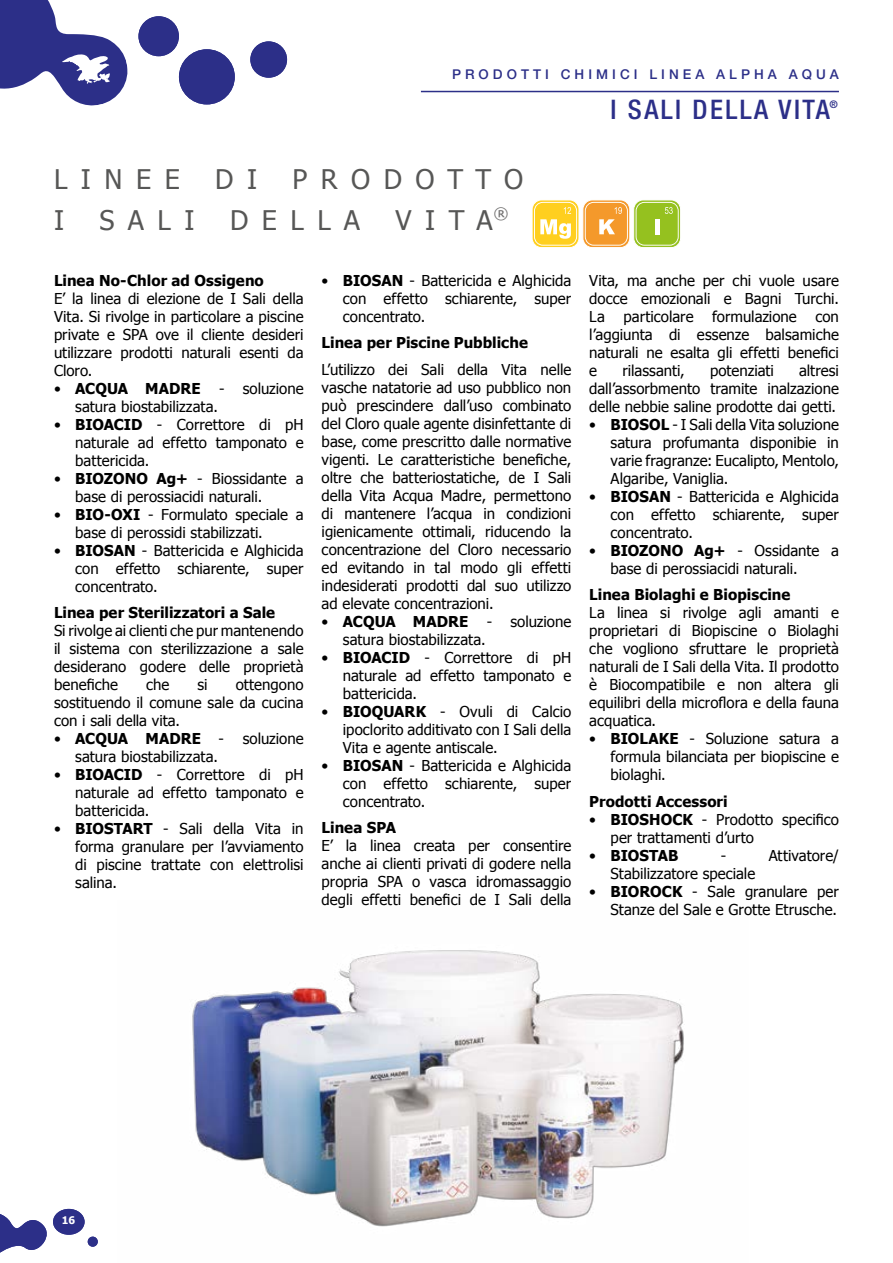
<style>
.page{position:relative;width:893px;height:1263px;background:#fff}
.page>*{position:absolute;margin:0;border:0;box-sizing:border-box;transform-origin:0 0}
.t1{font:27px "Tahoma";letter-spacing:.5em;color:#575756}
.t2{font:500 condensed 27px "Helvetica Neue LT Std";letter-spacing:.09em;color:#2c2f88}
.t3{font:15px/18px "Tahoma";color:#000;text-align:justify}
.t4{font:700 15px "Tahoma";color:#000}
.t5{font:500 13.5px "Helvetica Neue LT Std";letter-spacing:.3em;color:#2c2f88}
.t6{font:700 10.5px "Tahoma";color:#fff}
.t7{font:500 condensed 10.5px "Helvetica Neue LT Std";color:#2c2f88}
.s1{font-weight:700}
.s2{font-weight:400}
</style>
<div class="page">
<svg style="left:0;top:1208px;width:98px;height:45px"></svg>
<svg style="left:138px;top:16px;width:97px;height:88px"></svg>
<svg style="left:250px;top:41px;width:37px;height:37px"></svg>
<svg style="left:0;top:0;width:128px;height:106px"></svg>
<hr style="left:421px;top:91px;width:418px;height:1px;background:#2c2f88">
<img style="left:192px;top:950px;width:492px;height:277px">
<div style="left:532px;top:200px;width:47px;height:48px;border:1px solid #fff;border-radius:9px"></div>
<svg style="left:534px;top:202px;width:43px;height:44px"></svg>
<div style="left:583px;top:200px;width:47px;height:48px;border:1px solid #fff;border-radius:9px"></div>
<svg style="left:585px;top:202px;width:43px;height:44px;background:#f5aa4f"></svg>
<div style="left:634px;top:200px;width:47px;height:48px;border:1px solid #fff;border-radius:9px"></div>
<svg style="left:636px;top:202px;width:43px;height:44px;background:#a2c93c"></svg>
<p class="t5" style="left:452px;top:66px;width:388px">PRODOTTI CHIMICI LINEA ALPHA AQUA</p>
<h1 class="t2" style="left:611px;top:94px;width:221px">I SALI DELLA VITA</h1>
<p class="t7" style="left:829px;top:98px;width:10px">®</p>
<h1 class="t1" style="left:54px;top:161px;width:127px">LINEE</h1>
<h1 class="t1" style="left:215px;top:161px;width:43px">D I</h1>
<h1 class="t1" style="left:293px;top:161px;width:232px">PRODOTTO</h1>
<h1 class="t1" style="left:54px;top:202px;width:12px">I</h1>
<h1 class="t1" style="left:100px;top:202px;width:97px">SALI</h1>
<h1 class="t1" style="left:230px;top:202px;width:131px">DELLA</h1>
<h1 class="t1" style="left:395px;top:202px;width:115px">VITA<sup>®</sup></h1>
<p class="t4" style="left:54px;top:270px;width:211px">Linea No-Chlor ad Ossigeno</p>
<p class="t3" style="left:54px;top:288px;width:251px">E’ la linea di elezione de I Sali della Vita. Si rivolge in particolare a piscine private e SPA ove il cliente desideri utilizzare prodotti naturali esenti da Cloro.</p>
<p class="t3" style="left:75px;top:378px;width:230px;text-indent:-21px">• <span class="s1">ACQUA MADRE</span> - soluzione satura biostabilizzata.</p>
<p class="t3" style="left:75px;top:414px;width:230px;text-indent:-21px">• <span class="s1">BIOACID</span> - Correttore di pH naturale ad effetto tamponato e battericida.</p>
<p class="t3" style="left:75px;top:468px;width:230px;text-indent:-21px">• <span class="s1">BIOZONO Ag+</span> - Biossidante a base di perossiacidi naturali.</p>
<p class="t3" style="left:75px;top:504px;width:230px;text-indent:-21px">• <span class="s1">BIO-OXI</span> - Formulato speciale a base di perossidi stabilizzati.</p>
<p class="t3" style="left:75px;top:540px;width:230px;text-indent:-21px">• <span class="s1">BIOSAN</span> - Battericida e Alghicida con effetto schiarente, super concentrato.</p>
<p class="t4" style="left:54px;top:602px;width:223px">Linea per Sterilizzatori a Sale</p>
<p class="t3" style="left:54px;top:621px;width:251px">Si rivolge ai clienti che pur mantenendo il sistema con sterilizzazione a sale desiderano godere delle proprietà benefiche</p>
<p class="t3" style="left:146px;top:675px;width:25px">che</p>
<p class="t3" style="left:198px;top:675px;width:12px">si</p>
<p class="t3" style="left:54px;top:675px;width:251px;text-indent:182px">ottengono sostituendo il comune sale da cucina con i sali della vita.</p>
<p class="t3" style="left:75px;top:729px;width:230px;text-indent:-21px">• <span class="s1">ACQUA MADRE</span> - soluzione satura biostabilizzata.</p>
<p class="t3" style="left:75px;top:765px;width:230px;text-indent:-21px">• <span class="s1">BIOACID</span> - Correttore di pH naturale ad effetto tamponato e battericida.</p>
<p class="t3" style="left:75px;top:819px;width:230px;text-indent:-21px">• <span class="s1">BIOSTART</span> - Sali della Vita in forma granulare per l’avviamento di piscine trattate con elettrolisi salina.</p>
<p class="t3" style="left:343px;top:270px;width:230px;text-indent:-21px">• <span class="s1">BIOSAN</span> - Battericida e Alghicida con effetto schiarente, super concentrato.</p>
<p class="t4" style="left:322px;top:332px;width:208px">Linea per Piscine Pubbliche</p>
<p class="t3" style="left:322px;top:359px;width:251px">L’utilizzo dei Sali della Vita nelle vasche natatorie ad uso pubblico non può prescindere dall’uso combinato del Cloro quale agente disinfettante di base, come prescritto dalle normative vigenti. Le caratteristiche benefiche, oltre che batteriostatiche, de I Sali della Vita Acqua Madre, permettono di mantenere l’acqua in condizioni igienicamente ottimali, riducendo la concentrazione del Cloro necessario ed evitando in tal modo gli effetti indesiderati prodotti dal suo utilizzo ad elevate concentrazioni.</p>
<p class="t3" style="left:343px;top:611px;width:230px;text-indent:-21px">• <span class="s1">ACQUA MADRE</span> - soluzione satura biostabilizzata.</p>
<p class="t3" style="left:343px;top:647px;width:230px;text-indent:-21px">• <span class="s1">BIOACID</span> - Correttore di pH naturale ad effetto tamponato e battericida.</p>
<p class="t3" style="left:343px;top:701px;width:230px;text-indent:-21px">• <span class="s1">BIOQUARK</span> - Ovuli di Calcio ipoclorito additivato con I Sali della Vita e agente antiscale.</p>
<p class="t3" style="left:343px;top:755px;width:230px;text-indent:-21px">• <span class="s1">BIOSAN</span> - Battericida e Alghicida con effetto schiarente, super concentrato.</p>
<p class="t4" style="left:322px;top:817px;width:76px">Linea SPA</p>
<p class="t3" style="left:322px;top:836px;width:251px">E’ la linea creata per consentire anche ai clienti privati di godere nella propria SPA o vasca idromassaggio degli effetti benefici de I Sali della</p>
<p class="t3" style="left:589px;top:270px;width:251px">Vita, ma anche per chi vuole usare docce emozionali e Bagni Turchi.<br>La particolare formulazione con l’aggiunta di essenze balsamiche naturali ne esalta gli effetti benefici e</p>
<p class="t3" style="left:589px;top:360px;width:251px;text-indent:210px">altresi dall’assorbmento tramite inalzazione delle nebbie saline prodotte dai getti.</p>
<p class="t3" style="left:611px;top:414px;width:230px;text-indent:-21px">• <span class="s1">BIOSOL</span> - I Sali della Vita soluzione satura profumanta disponibie in varie fragranze: Eucalipto, Mentolo, Algaribe, Vaniglia.</p>
<p class="t3" style="left:611px;top:486px;width:230px;text-indent:-21px">• <span class="s1">BIOSAN</span> - Battericida e Alghicida con effetto schiarente, super concentrato.</p>
<p class="t3" style="left:611px;top:540px;width:230px;text-indent:-21px">• <span class="s1">BIOZONO Ag+</span> - Ossidante a base di perossiacidi naturali.</p>
<p class="t4" style="left:589px;top:584px;width:203px">Linea Biolaghi e Biopiscine</p>
<p class="t3" style="left:589px;top:603px;width:251px">La linea si rivolge agli amanti e proprietari di Biopiscine o Biolaghi che vogliono sfruttare le proprietà naturali de I Sali della Vita. Il prodotto è Biocompatibile e non altera gli equilibri della microflora e della fauna acquatica.</p>
<p class="t3" style="left:611px;top:729px;width:230px;text-indent:-21px">• <span class="s1">BIOLAKE</span> - Soluzione satura a formula bilanciata per biopiscine e biolaghi.</p>
<p class="t4" style="left:589px;top:791px;width:140px">Prodotti Accessori</p>
<p class="t3" style="left:611px;top:809px;width:230px;text-indent:-21px">• <span class="s1">BIOSHOCK</span> - Prodotto specifico per trattamenti d’urto</p>
<p class="t4" style="left:589px;top:845px;width:90px"><span class="s2">•</span> BIOSTAB</p>
<p class="t3" style="left:721px;top:845px;width:7px">-</p>
<p class="t3" style="left:769px;top:845px;width:72px">Attivatore/</p>
<p class="t3" style="left:611px;top:863px;width:146px">Stabilizzatore speciale</p>
<p class="t3" style="left:589px;top:881px;width:251px;text-align:right">• <span class="s1">BIOROCK</span> - Sale granulare per<br>Stanze del Sale e Grotte Etrusche.</p>
<p class="t3" style="left:622px;top:360px;width:64px">rilassanti,</p>
<p class="t3" style="left:710px;top:360px;width:65px">potenziati</p>
<p class="t6" style="left:62px;top:1213px;width:15px">16</p>
</div>
